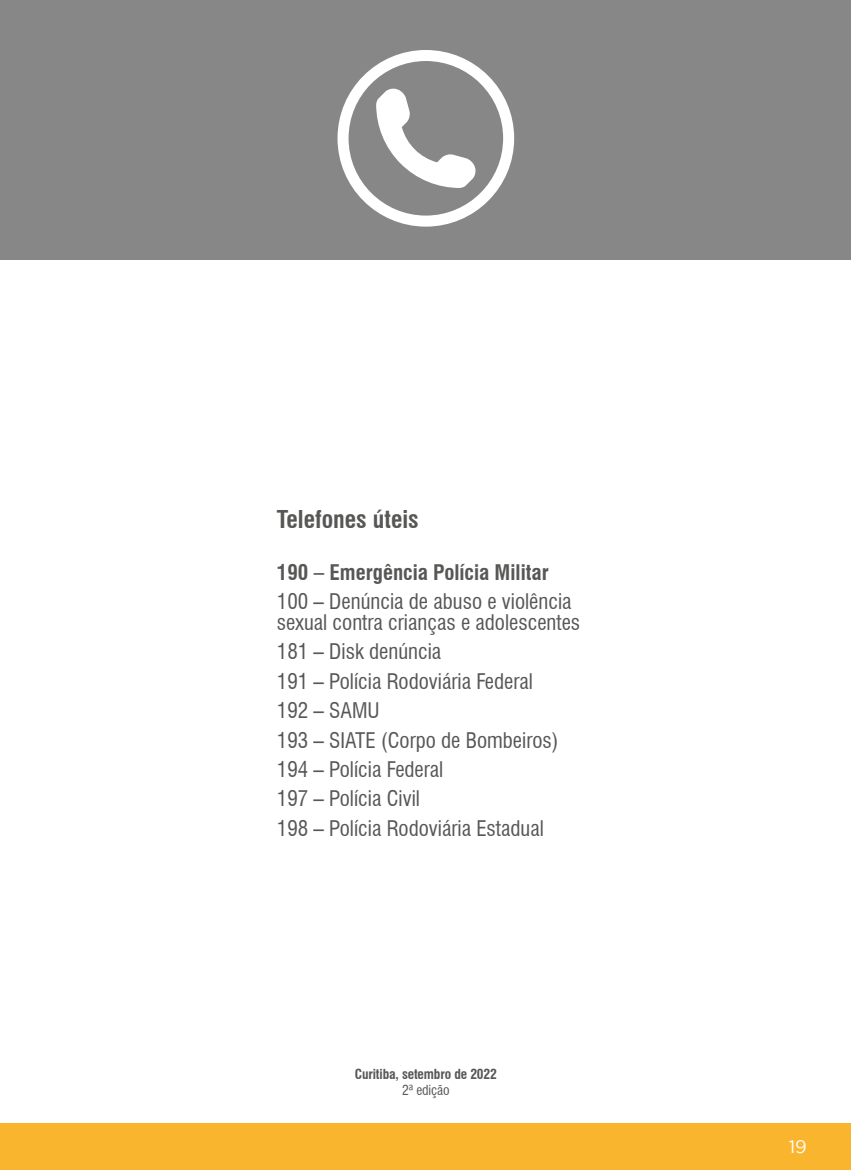
<style>
.page{position:relative;width:851px;height:1170px;background:#fff}
.page>*{position:absolute;margin:0;border:0;box-sizing:border-box;transform-origin:0 0}
.t1{font:700 condensed 24px "Swiss 721 BT";color:#575756}
.t2{font:condensed 21px/29.4px "Swiss 721 BT";color:#575756}
.t3{font:700 condensed 21px "Swiss 721 BT";color:#575756}
.t4{font:18px "Gotham";color:#fff}
.t5{font:700 condensed 13.5px "Swiss 721 BT";letter-spacing:-.01em;color:#575756}
.t6{font:condensed 13.5px "Swiss 721 BT";letter-spacing:-.01em;color:#575756}
</style>
<div class="page">
<div style="left:0;top:1123px;width:850px;height:46px;background:#fab52e"></div>
<div style="left:0;top:0;width:850px;height:260px;background:#878787"></div>
<svg style="left:337px;top:50px;width:177px;height:176px"></svg>
<p class="t1" style="left:277px;top:505px;width:143px">Telefones úteis</p>
<p class="t3" style="left:277px;top:559px;width:273px">190 – Emergência Polícia Militar</p>
<p class="t2" style="left:277px;top:590px;width:305px;line-height:21px">100 – Denúncia de abuso e violência sexual contra crianças e adolescentes</p>
<p class="t2" style="left:277px;top:637px;width:283px">181 – Disk denúncia<br>191 – Polícia Rodoviária Federal<br>192 – SAMU<br>193 – SIATE (Corpo de Bombeiros)<br>194 – Polícia Federal<br>197 – Polícia Civil<br>198 – Polícia Rodoviária Estadual</p>
<p class="t5" style="left:355px;top:1065px;width:144px">Curitiba, setembro de 2022</p>
<p class="t6" style="left:402px;top:1081px;width:49px">2ª edição</p>
<p class="t4" style="left:788px;top:1136px;width:20px">19</p>
</div>
